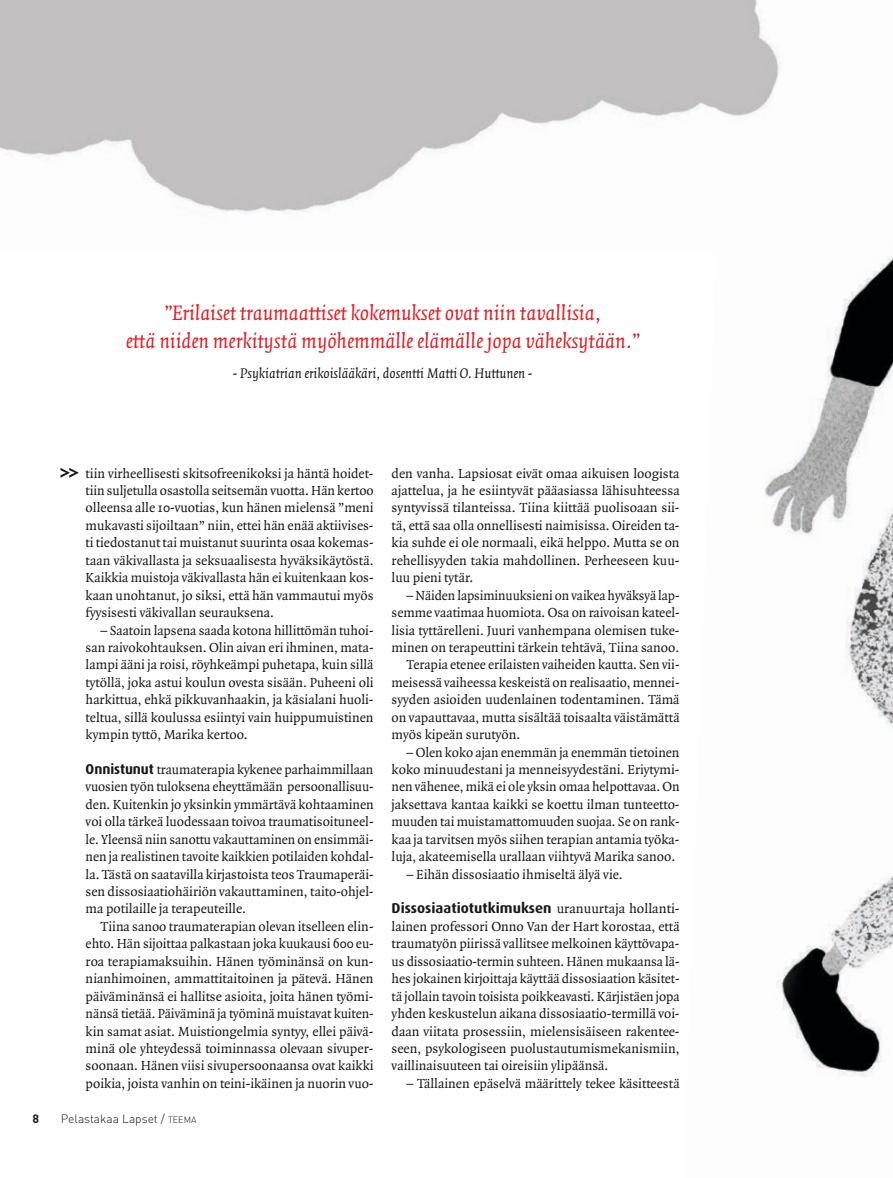
<style>
.page{position:relative;width:893px;height:1178px;background:#fff}
.page>*{position:absolute;margin:0;border:0;box-sizing:border-box;transform-origin:0 0}
.t1{font:italic 22.5px/28.5px "Quadraat";letter-spacing:-.005em;color:#e21e26;text-align:center}
.t2{font:italic 15px "Quadraat";letter-spacing:-.005em;color:#181817}
.t3{font:700 14.25px "Dax";color:#181817}
.t4{font:14.1px/17.4px "Quadraat";color:#181817;text-align:justify}
.t5{font:12px "DIN Light Alternate";color:#181817}
.t6{font:12px "DIN Bold Alternate";color:#181817}
.s1{font-family:"Dax";font-weight:700;font-size:14.25px}
.s2{font-size:9px}
.s3{font-family:"Quadraat";font-weight:400;font-size:14.1px}
</style>
<div class="page">
<img style="left:765px;top:256px;width:128px;height:821px">
<img style="left:0;top:0;width:781px;height:214px">
<img style="left:60px;top:468px;width:19px;height:9px">
<h1 class="t1" style="left:126px;top:299px;width:516px">”Erilaiset traumaattiset kokemukset ovat niin tavallisia,<br>että niiden merkitystä myöhemmälle elämälle jopa väheksytään.”</h1>
<p class="t2" style="left:233px;top:366px;width:301px">- Psykiatrian erikoislääkäri, dosentti Matti O. Huttunen -</p>
<p class="t4" style="left:86px;top:465px;width:290px">tiin virheellisesti skitsofreenikoksi ja häntä hoidet&shy;tiin suljetulla osastolla seitsemän vuotta. Hän kertoo olleensa alle 10-vuotias, kun hänen mielensä ”meni mukavasti sijoiltaan” niin, ettei hän enää aktiivises&shy;ti tiedostanut tai muistanut suurinta osaa kokemas&shy;taan väkivallasta ja seksuaalisesta hyväksikäytöstä.<br>Kaikkia muistoja väkivallasta hän ei kuitenkaan kos&shy;kaan unohtanut, jo siksi, että hän vammautui myös fyysisesti väkivallan seurauksena.</p>
<p class="t4" style="left:86px;top:622px;width:289px;text-indent:15px">– Saatoin lapsena saada kotona hillittömän tuhoi&shy;san raivokohtauksen. Olin aivan eri ihminen, mata&shy;lampi ääni ja roisi, röyhkeämpi puhetapa, kuin sillä tytöllä, joka astui koulun ovesta sisään. Puheeni oli harkittua, ehkä pikkuvanhaakin, ja käsialani huoli&shy;teltua, sillä koulussa esiintyi vain huippumuistinen kympin tyttö, Marika kertoo.</p>
<p class="t4" style="left:86px;top:761px;width:290px"><span class="s1">Onnistunut</span> traumaterapia kykenee parhaimmillaan vuosien työn tuloksena eheyttämään persoonallisuu&shy;den. Kuitenkin jo yksinkin ymmärtävä kohtaaminen voi olla tärkeä luodessaan toivoa traumatisoituneel&shy;le. Yleensä niin sanottu vakauttaminen on ensimmäi&shy;nen ja realistinen tavoite kaikkien potilaiden kohdal&shy;la. Tästä on saatavilla kirjastoista teos Traumaperäi&shy;sen dissosiaatiohäiriön vakauttaminen, taito-ohjel&shy;ma potilaille ja terapeuteille.</p>
<p class="t4" style="left:86px;top:918px;width:289px;text-indent:15px">Tiina sanoo traumaterapian olevan itselleen elin&shy;ehto. Hän sijoittaa palkastaan joka kuukausi 600 eu&shy;roa terapiamaksuihin. Hänen työminänsä on kun&shy;nianhimoinen, ammattitaitoinen ja pätevä. Hänen päiväminänsä ei hallitse asioita, joita hänen työmi&shy;nänsä tietää. Päiväminä ja työminä muistavat kuiten&shy;kin samat asiat. Muistiongelmia syntyy, ellei päivä&shy;minä ole yhteydessä toiminnassa olevaan sivuper&shy;soonaan. Hänen viisi sivupersoonaansa ovat kaikki poikia, joista vanhin on teini-ikäinen ja nuorin vuo-</p>
<p class="t6" style="left:33px;top:1110px;width:8px">8</p>
<p class="t5" style="left:61px;top:1111px;width:137px">Pelastakaa Lapset / <span class="s2">TEEMA</span></p>
<p class="t4" style="left:392px;top:465px;width:290px">den vanha. Lapsiosat eivät omaa aikuisen loogista ajattelua, ja he esiintyvät pääasiassa lähisuhteessa syntyvissä tilanteissa. Tiina kiittää puolisoaan sii&shy;tä, että saa olla onnellisesti naimisissa. Oireiden ta&shy;kia suhde ei ole normaali, eikä helppo. Mutta se on rehellisyyden takia mahdollinen. Perheeseen kuu&shy;luu pieni tytär.</p>
<p class="t4" style="left:406px;top:587px;width:275px">– Näiden lapsiminuuksieni on vaikea hyväksyä lap-</p>
<p class="t4" style="left:392px;top:604px;width:289px">semme vaatimaa huomiota. Osa on raivoisan kateel-</p>
<p class="t4" style="left:392px;top:622px;width:289px">lisia tyttärelleni. Juuri vanhempana olemisen tuke-</p>
<p class="t4" style="left:392px;top:639px;width:289px">minen on terapeuttini tärkein tehtävä, Tiina sanoo.</p>
<p class="t4" style="left:406px;top:656px;width:275px">Terapia etenee erilaisten vaiheiden kautta. Sen vii-</p>
<p class="t4" style="left:392px;top:674px;width:289px">meisessä vaiheessa keskeistä on realisaatio, mennei-</p>
<p class="t4" style="left:392px;top:691px;width:289px">syyden asioiden uudenlainen todentaminen. Tämä</p>
<p class="t4" style="left:392px;top:709px;width:290px">on vapauttavaa, mutta sisältää toisaalta väistämättä</p>
<p class="t4" style="left:392px;top:726px;width:130px">myös kipeän surutyön.</p>
<p class="t4" style="left:392px;top:744px;width:290px;text-indent:15px">– Olen koko ajan enemmän ja enemmän tietoinen koko minuudestani ja menneisyydestäni. Eriytymi&shy;nen vähenee, mikä ei ole yksin omaa helpottavaa. On jaksettava kantaa kaikki se koettu ilman tunteetto&shy;muuden tai muistamattomuuden suojaa. Se on rank&shy;kaa ja tarvitsen myös siihen terapian antamia työka&shy;luja, akateemisella urallaan viihtyvä Marika sanoo.</p>
<p class="t4" style="left:406px;top:866px;width:218px">– Eihän dissosiaatio ihmiseltä älyä vie.</p>
<p class="t3" style="left:392px;top:900px;width:289px">Dissosiaatiotutkimuksen <span class="s3">uranuurtaja hollanti-</span></p>
<p class="t4" style="left:392px;top:918px;width:289px">lainen professori Onno Van der Hart korostaa, että traumatyön piirissä vallitsee melkoinen käyttövapa&shy;us dissosiaatio-termin suhteen. Hänen mukaansa lä&shy;hes jokainen kirjoittaja käyttää dissosiaation käsitet&shy;tä jollain tavoin toisista poikkeavasti. Kärjistäen jopa yhden keskustelun aikana dissosiaatio-termillä voi&shy;daan viitata prosessiin, mielensisäiseen rakentee&shy;seen, psykologiseen puolustautumismekanismiin, vaillinaisuuteen tai oireisiin ylipäänsä.</p>
<p class="t4" style="left:406px;top:1075px;width:275px">– Tällainen epäselvä määrittely tekee käsitteestä</p>
</div>
